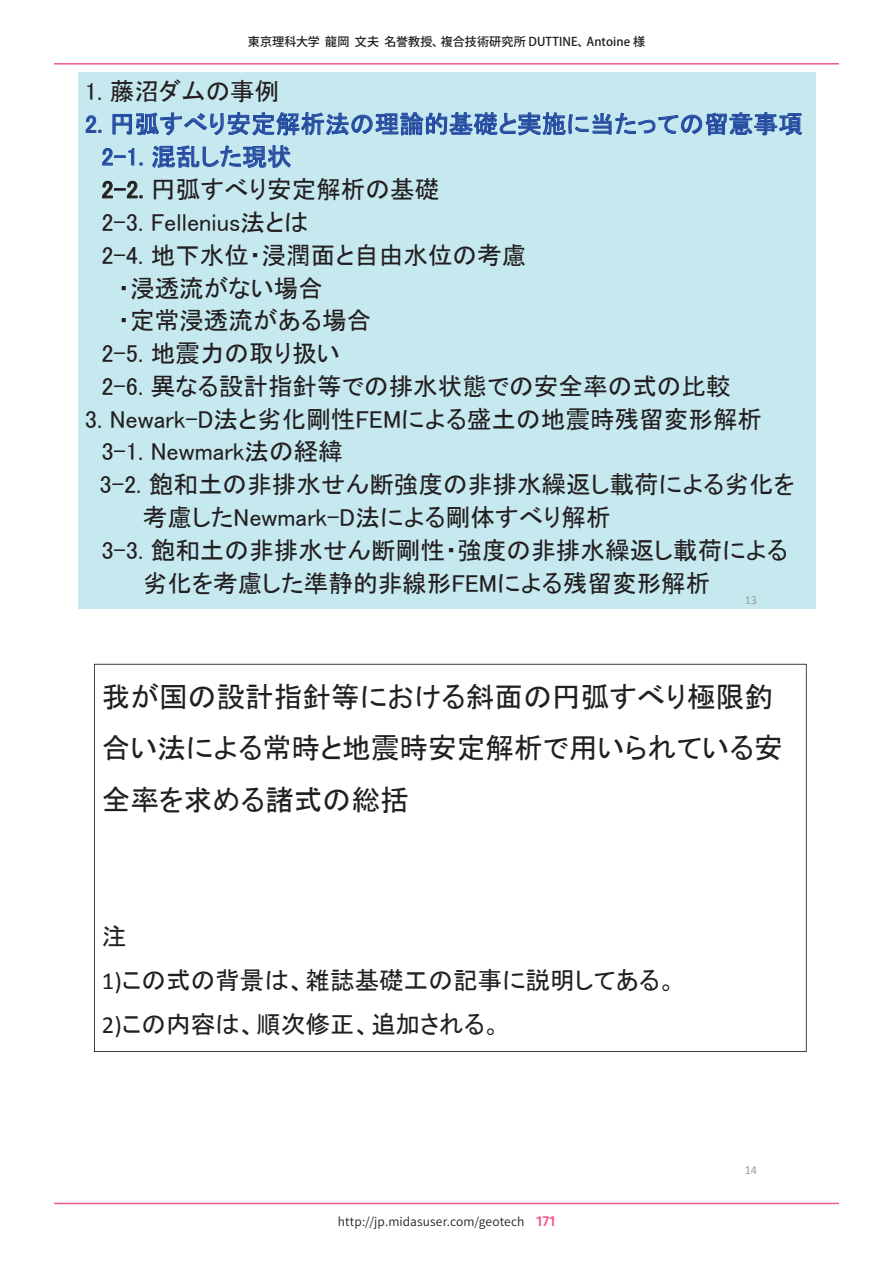
<style>
.page{position:relative;width:893px;height:1263px;background:#fff}
.page>*{position:absolute;margin:0;border:0;box-sizing:border-box;transform-origin:0 0}
.t1{font:28.65px/51.6px "MS P Gothic";color:#231f20}
.t2{font:24.6px/44.2px "MS P Gothic";color:#231f20}
.t3{font:24.6px/32.8px "MS P Gothic";letter-spacing:.005em;color:#254ca1}
.t4{font:12.3px "Calibri";color:#9b9ca0}
.t5{font:500 12px "Koz Go Pro";letter-spacing:.01em;color:#231f20}
.t6{font:12px "Source Han Sans JP";letter-spacing:.01em;color:#231f20}
.s1{font-family:"Calibri"}
.s2{font-family:"Klavika";font-weight:500;font-size:15px;color:#f05893}
</style>
<div class="page">
<hr style="left:54px;top:63px;width:785px;height:2px;background:#f05893">
<hr style="left:54px;top:1203px;width:785px;height:1px;background:#f05893">
<div style="left:78px;top:72px;width:737px;height:537px;background:#c6e8ef"></div>
<svg style="left:86px;top:112px;width:716px;height:86px"></svg>
<svg style="left:94px;top:664px;width:713px;height:388px"></svg>
<p class="t5" style="left:248px;top:34px;width:399px">東京理科大学 龍岡 文夫 名誉教授、複合技術研究所 DUTTINE、Antoine 様</p>
<p class="t2" style="left:85px;top:69px;width:196px">1. 藤沼ダムの事例</p>
<p class="t3" style="left:101px;top:107px;width:703px;text-indent:-16px">2. 円弧すべり安定解析法の理論的基礎と実施に当たっての留意事項<br>2-1. 混乱した現状</p>
<p class="t2" style="left:101px;top:167px;width:340px">2-2. 円弧すべり安定解析の基礎</p>
<p class="t2" style="left:101px;top:200px;width:209px">2-3. Fellenius法とは</p>
<p class="t2" style="left:101px;top:233px;width:427px">2-4. 地下水位・浸潤面と自由水位の考慮</p>
<p class="t2" style="left:118px;top:266px;width:207px">・浸透流がない場合</p>
<p class="t2" style="left:118px;top:298px;width:255px">・定常浸透流がある場合</p>
<p class="t2" style="left:101px;top:331px;width:240px">2-5. 地震力の取り扱い</p>
<p class="t2" style="left:101px;top:364px;width:631px">2-6. 異なる設計指針等での排水状態での安全率の式の比較</p>
<p class="t2" style="left:85px;top:397px;width:679px">3. Newark-D法と劣化剛性FEMによる盛土の地震時残留変形解析</p>
<p class="t2" style="left:101px;top:429px;width:243px">3-1. Newmark法の経緯</p>
<p class="t2" style="left:99px;top:462px;width:697px">3-2. 飽和土の非排水せん断強度の非排水繰返し載荷による劣化を</p>
<p class="t2" style="left:143px;top:495px;width:470px">考慮したNewmark-D法による剛体すべり解析</p>
<p class="t2" style="left:101px;top:528px;width:688px">3-3. 飽和土の非排水せん断剛性・強度の非排水繰返し載荷による</p>
<p class="t2" style="left:143px;top:561px;width:569px">劣化を考慮した準静的非線形FEMによる残留変形解析</p>
<p class="t4" style="left:745px;top:591px;width:14px">13</p>
<p class="t1" style="left:102px;top:670px;width:682px">我が国の設計指針等における斜面の円弧すべり極限釣合い法による常時と地震時安定解析で用いられている安全率を求める諸式の総括</p>
<p class="t2" style="left:102px;top:913px;width:576px">注<br><span class="s1">1)</span>この式の背景は、雑誌基礎工の記事に説明してある。<br><span class="s1">2)</span>この内容は、順次修正、追加される。</p>
<p class="t6" style="left:338px;top:1214px;width:219px">http://jp.midasuser.com/geotech　<span class="s2">171</span></p>
<p class="t4" style="left:745px;top:1161px;width:14px">14</p>
</div>
